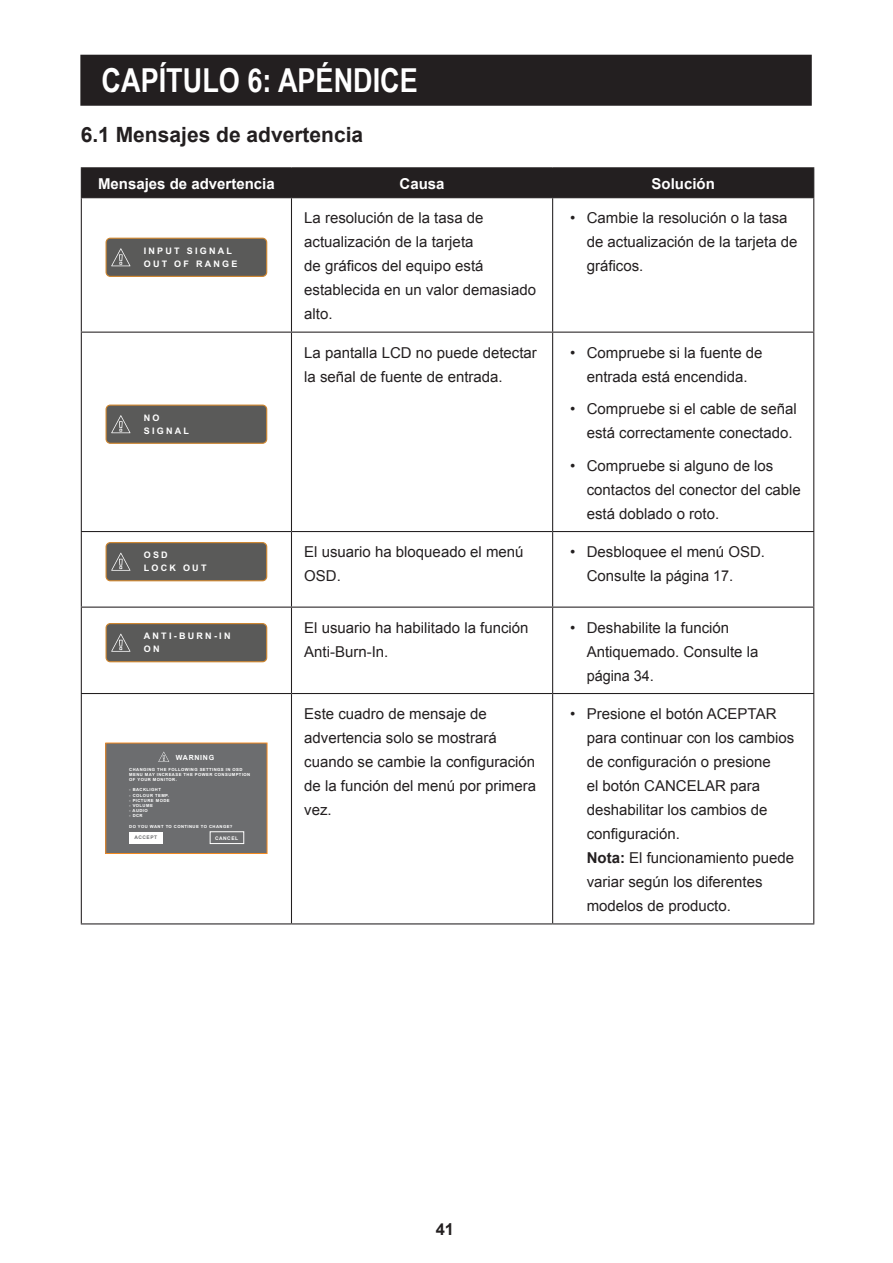
<style>
.page{position:relative;width:893px;height:1263px;background:#fff}
.page>*{position:absolute;margin:0;border:0;box-sizing:border-box;transform-origin:0 0}
.t1{font:700 33px "Arial Narrow";color:#fff}
.t2{font:700 21px "Arial";color:#231f20}
.t3{font:700 16.5px "Arial";color:#231f20}
.t4{font:15px/24px "Arial";color:#231f20}
.t5{font:700 15px "Arial";color:#fff}
.t6{font:700 9px/12.9px "Arial";letter-spacing:.25em;color:#fff}
.t7{font:700 7.05px "Arial";letter-spacing:.1em;color:#fff}
.t8{font:700 4.95px "Arial";letter-spacing:.1em;color:#6c6d6f}
.t9{font:700 4.95px "Arial";letter-spacing:.1em;color:#fff}
.t10{font:700 4.2px/5.1px "Arial";letter-spacing:.1em;color:#fff}
.s1{font-weight:700}
</style>
<div class="page">
<div style="left:81px;top:55px;width:730px;height:50px;background:#231f20"></div>
<div style="left:80px;top:55px;width:732px;height:51px;border:2px solid #231f20"></div>
<hr style="left:81px;top:167px;width:210px;height:1px;background:#231f20">
<hr style="left:291px;top:167px;width:262px;height:1px;background:#231f20">
<hr style="left:553px;top:167px;width:261px;height:1px;background:#231f20">
<div style="left:81px;top:168px;width:733px;height:29px;background:#231f20"></div>
<hr style="left:81px;top:197px;width:210px;height:1px;background:#231f20">
<hr style="left:81px;top:198px;width:1px;height:134px;background:#231f20">
<hr style="left:291px;top:197px;width:262px;height:1px;background:#231f20">
<hr style="left:291px;top:198px;width:1px;height:134px;background:#231f20">
<hr style="left:553px;top:197px;width:261px;height:1px;background:#231f20">
<hr style="left:552px;top:198px;width:1px;height:134px;background:#231f20">
<hr style="left:813px;top:198px;width:1px;height:134px;background:#231f20">
<hr style="left:81px;top:332px;width:210px;height:1px;background:#231f20">
<hr style="left:81px;top:333px;width:1px;height:198px;background:#231f20">
<hr style="left:291px;top:332px;width:262px;height:1px;background:#231f20">
<hr style="left:291px;top:333px;width:1px;height:198px;background:#231f20">
<hr style="left:553px;top:332px;width:261px;height:1px;background:#231f20">
<hr style="left:552px;top:333px;width:1px;height:198px;background:#231f20">
<hr style="left:813px;top:333px;width:1px;height:198px;background:#231f20">
<hr style="left:81px;top:531px;width:210px;height:1px;background:#231f20">
<hr style="left:81px;top:532px;width:1px;height:75px;background:#231f20">
<hr style="left:291px;top:531px;width:262px;height:1px;background:#231f20">
<hr style="left:291px;top:532px;width:1px;height:75px;background:#231f20">
<hr style="left:553px;top:531px;width:261px;height:1px;background:#231f20">
<hr style="left:552px;top:532px;width:1px;height:75px;background:#231f20">
<hr style="left:813px;top:532px;width:1px;height:75px;background:#231f20">
<hr style="left:81px;top:607px;width:210px;height:1px;background:#231f20">
<hr style="left:81px;top:608px;width:1px;height:85px;background:#231f20">
<hr style="left:291px;top:607px;width:262px;height:1px;background:#231f20">
<hr style="left:291px;top:608px;width:1px;height:85px;background:#231f20">
<hr style="left:553px;top:607px;width:261px;height:1px;background:#231f20">
<hr style="left:552px;top:608px;width:1px;height:85px;background:#231f20">
<hr style="left:813px;top:608px;width:1px;height:85px;background:#231f20">
<hr style="left:81px;top:693px;width:210px;height:1px;background:#231f20">
<hr style="left:81px;top:694px;width:1px;height:229px;background:#231f20">
<hr style="left:291px;top:693px;width:262px;height:1px;background:#231f20">
<hr style="left:291px;top:694px;width:1px;height:229px;background:#231f20">
<hr style="left:553px;top:693px;width:261px;height:1px;background:#231f20">
<hr style="left:552px;top:694px;width:1px;height:229px;background:#231f20">
<hr style="left:813px;top:694px;width:1px;height:229px;background:#231f20">
<hr style="left:81px;top:923px;width:210px;height:1px;background:#231f20">
<hr style="left:291px;top:923px;width:262px;height:1px;background:#231f20">
<hr style="left:553px;top:923px;width:261px;height:1px;background:#231f20">
<div style="left:106px;top:238px;width:161px;height:38px;background:#5a5a59;border-radius:4px"></div>
<div style="left:106px;top:238px;width:161px;height:39px;border:1px solid #cf852c;border-radius:4px"></div>
<svg style="left:111px;top:248px;width:19px;height:18px"></svg>
<div style="left:106px;top:405px;width:161px;height:38px;background:#5a5a59;border-radius:4px"></div>
<div style="left:106px;top:405px;width:161px;height:39px;border:1px solid #cf852c;border-radius:4px"></div>
<svg style="left:111px;top:415px;width:19px;height:18px"></svg>
<div style="left:106px;top:543px;width:161px;height:38px;background:#5a5a59;border-radius:4px"></div>
<div style="left:106px;top:542px;width:161px;height:39px;border:1px solid #cf852c;border-radius:4px"></div>
<svg style="left:111px;top:553px;width:19px;height:18px"></svg>
<div style="left:106px;top:624px;width:161px;height:38px;background:#5a5a59;border-radius:4px"></div>
<div style="left:106px;top:623px;width:161px;height:39px;border:1px solid #cf852c;border-radius:4px"></div>
<svg style="left:111px;top:634px;width:19px;height:18px"></svg>
<div style="left:106px;top:743px;width:161px;height:110px;background:#6c6d6f"></div>
<div style="left:106px;top:743px;width:161px;height:111px;border:1px solid #f48a20"></div>
<div style="left:210px;top:831px;width:34px;height:13px;border:1px solid #fff"></div>
<div style="left:129px;top:832px;width:34px;height:11px;background:#fff"></div>
<svg style="left:158px;top:752px;width:11px;height:10px"></svg>
<h1 class="t1" style="left:102px;top:56px;width:318px">CAPÍTULO 6: APÉNDICE</h1>
<h2 class="t2" style="left:81px;top:123px;width:284px">6.1 Mensajes de advertencia</h2>
<p class="t5" style="left:98px;top:176px;width:178px">Mensajes de advertencia</p>
<p class="t5" style="left:400px;top:176px;width:47px">Causa</p>
<p class="t5" style="left:652px;top:176px;width:65px">Solución</p>
<p class="t6" style="left:144px;top:245px;width:95px">INPUT SIGNAL<br>OUT OF RANGE</p>
<p class="t6" style="left:144px;top:412px;width:47px">NO<br>SIGNAL</p>
<p class="t4" style="left:304px;top:206px;width:233px">La resolución de la tasa de actualización de la tarjeta<br>de gráficos del equipo está establecida en un valor demasiado alto.</p>
<p class="t4" style="left:587px;top:206px;width:212px;text-indent:-16px">• Cambie la resolución o la tasa de actualización de la tarjeta de gráficos.</p>
<p class="t4" style="left:304px;top:341px;width:234px">La pantalla LCD no puede detectar la señal de fuente de entrada.</p>
<p class="t4" style="left:570px;top:341px;width:194px;text-align:center">• Compruebe si la fuente de entrada está encendida.</p>
<p class="t4" style="left:570px;top:397px;width:228px;text-align:right">• Compruebe si el cable de señal está correctamente conectado.</p>
<p class="t4" style="left:587px;top:454px;width:216px;text-indent:-16px">• Compruebe si alguno de los contactos del conector del cable está doblado o roto.</p>
<p class="t6" style="left:144px;top:550px;width:64px">OSD<br>LOCK OUT</p>
<p class="t4" style="left:304px;top:540px;width:221px">El usuario ha bloqueado el menú<br>OSD.</p>
<p class="t4" style="left:587px;top:540px;width:180px;text-indent:-16px">• Desbloquee el menú OSD.<br>Consulte la página 17.</p>
<p class="t6" style="left:144px;top:631px;width:88px">ANTI-BURN-IN<br>ON</p>
<p class="t4" style="left:304px;top:616px;width:226px">El usuario ha habilitado la función<br>Anti-Burn-In.</p>
<p class="t4" style="left:587px;top:616px;width:173px;text-indent:-16px">• Deshabilite la función<br>Antiquemado. Consulte la página 34.</p>
<p class="t7" style="left:176px;top:752px;width:40px">WARNING</p>
<p class="t10" style="left:129px;top:767px;width:123px">CHANGING THE FOLLOWING SETTINGS IN OSD<br>MENU MAY INCREASE THE POWER CONSUMPTION<br>OF YOUR MONITOR.</p>
<p class="t10" style="left:129px;top:787px;width:33px">- BACKLIGHT</p>
<p class="t10" style="left:129px;top:792px;width:41px">- COLOUR TEMP.</p>
<p class="t10" style="left:129px;top:798px;width:42px">- PICTURE MODE</p>
<p class="t10" style="left:129px;top:803px;width:25px">- VOLUME</p>
<p class="t10" style="left:129px;top:808px;width:20px">- AUDIO</p>
<p class="t10" style="left:129px;top:813px;width:15px">- DCR</p>
<p class="t10" style="left:129px;top:823px;width:105px">DO YOU WANT TO CONTINUE TO CHANGE?</p>
<p class="t8" style="left:134px;top:834px;width:24px">ACCEPT</p>
<p class="t9" style="left:215px;top:834px;width:24px">CANCEL</p>
<p class="t4" style="left:304px;top:702px;width:233px">Este cuadro de mensaje de advertencia solo se mostrará cuando se cambie la configuración de la función del menú por primera vez.</p>
<p class="t4" style="left:587px;top:702px;width:209px;text-indent:-16px">• Presione el botón ACEPTAR para continuar con los cambios de configuración o presione<br>el botón CANCELAR para deshabilitar los cambios de configuración.<br><span class="s1">Nota:</span> El funcionamiento puede variar según los diferentes modelos de producto.</p>
<p class="t3" style="left:436px;top:1220px;width:20px">41</p>
</div>
